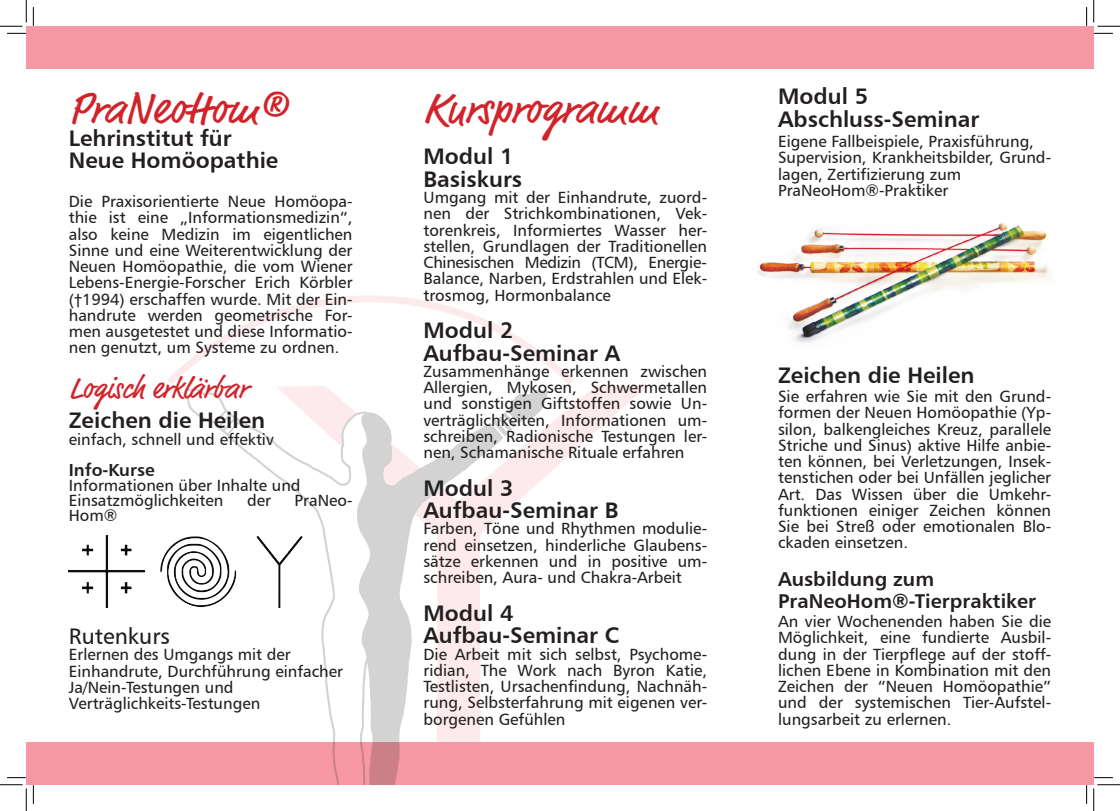
<style>
.page{position:relative;width:1120px;height:811px;background:#fff}
.page>*{position:absolute;margin:0;border:0;box-sizing:border-box;transform-origin:0 0}
.t1{font:45px "Market OT";color:#d1232a}
.t2{font:30px "Market OT";color:#d1232a}
.t3{font:22.5px "Humanist 777 BT Bold B";color:#231f20}
.t4{font:22.5px "Humanist 777 BT Roman B";color:#231f20}
.t5{font:20px "Humanist 777 BT Bold B";color:#231f20}
.t6{font:17.5px "Humanist 777 BT Bold B";color:#231f20}
.t7{font:16.25px/16.2px "Humanist 777 BT Roman B";color:#231f20;text-align:justify}
</style>
<div class="page">
<div style="left:26px;top:26px;width:1067px;height:43px;background:#f598a3"></div>
<img style="left:757px;top:222px;width:293px;height:121px">
<div style="left:26px;top:742px;width:1067px;height:43px;background:#f598a3"></div>
<svg style="left:280px;top:386px;width:367px;height:88px"></svg>
<svg style="left:200px;top:392px;width:129px;height:216px"></svg>
<svg style="left:294px;top:409px;width:59px;height:376px"></svg>
<svg style="left:168px;top:295px;width:411px;height:95px"></svg>
<svg style="left:185px;top:388px;width:57px;height:49px"></svg>
<svg style="left:353px;top:389px;width:195px;height:396px"></svg>
<svg style="left:487px;top:388px;width:61px;height:52px"></svg>
<img style="left:69px;top:536px;width:233px;height:71px">
<svg style="left:7px;top:33px;width:19px;height:1px"></svg>
<svg style="left:1093px;top:33px;width:19px;height:1px"></svg>
<svg style="left:7px;top:777px;width:19px;height:1px"></svg>
<svg style="left:1093px;top:777px;width:19px;height:1px"></svg>
<svg style="left:33px;top:7px;width:1px;height:19px"></svg>
<svg style="left:33px;top:785px;width:1px;height:19px"></svg>
<svg style="left:0;top:0;width:27px;height:27px"></svg>
<svg style="left:0;top:784px;width:27px;height:27px"></svg>
<svg style="left:1093px;top:0;width:26px;height:27px"></svg>
<svg style="left:1093px;top:784px;width:26px;height:27px"></svg>
<p class="t1" style="left:69px;top:82px;width:220px">PraNeoHom®</p>
<p class="t3" style="left:69px;top:124px;width:164px">Lehrinstitut für</p>
<p class="t3" style="left:69px;top:146px;width:211px">Neue Homöopathie</p>
<p class="t7" style="left:69px;top:193px;width:285px">Die Praxisorientierte Neue Homöopa&shy;thie ist eine „Informationsmedizin“, also keine Medizin im eigentlichen Sinne und eine Weiterentwicklung der Neuen Homöopathie, die vom Wiener Lebens-Energie-Forscher Erich Körbler (†1994) erschaffen wurde. Mit der Ein&shy;handrute werden geometrische For&shy;men ausgetestet und diese Informatio&shy;nen genutzt, um Systeme zu ordnen.</p>
<p class="t2" style="left:69px;top:371px;width:180px">Logisch erklärbar</p>
<p class="t3" style="left:69px;top:406px;width:198px">Zeichen die Heilen</p>
<p class="t7" style="left:69px;top:431px;width:206px">einfach, schnell und effektiv</p>
<p class="t6" style="left:69px;top:459px;width:87px">Info-Kurse</p>
<p class="t7" style="left:69px;top:477px;width:233px">Informationen über Inhalte und</p>
<p class="t7" style="left:69px;top:492px;width:156px">Einsatzmöglichkeiten</p>
<p class="t7" style="left:247px;top:492px;width:25px">der</p>
<p class="t7" style="left:294px;top:492px;width:59px">PraNeo-</p>
<p class="t7" style="left:69px;top:507px;width:50px">Hom®</p>
<p class="t4" style="left:69px;top:622px;width:103px">Rutenkurs</p>
<p class="t7" style="left:69px;top:646px;width:223px">Erlernen des Umgangs mit der</p>
<p class="t7" style="left:69px;top:662px;width:275px">Einhandrute, Durchführung einfacher</p>
<p class="t7" style="left:69px;top:679px;width:166px">Ja/Nein-Testungen und</p>
<p class="t7" style="left:69px;top:695px;width:193px">Verträglichkeits-Testungen</p>
<p class="t1" style="left:423px;top:82px;width:236px">Kursprogramm</p>
<p class="t3" style="left:423px;top:142px;width:91px">Modul 1</p>
<p class="t3" style="left:423px;top:165px;width:100px">Basiskurs</p>
<p class="t7" style="left:423px;top:189px;width:285px">Umgang mit der Einhandrute, zuord&shy;nen der Strichkombinationen, Vek&shy;torenkreis, Informiertes Wasser her&shy;stellen, Grundlagen der Traditionellen Chinesischen Medizin (TCM), Energie-Balance, Narben, Erdstrahlen und Elek&shy;trosmog, Hormonbalance</p>
<p class="t3" style="left:423px;top:316px;width:91px">Modul 2</p>
<p class="t3" style="left:423px;top:339px;width:198px">Aufbau-Seminar A</p>
<p class="t7" style="left:423px;top:363px;width:285px">Zusammenhänge erkennen zwischen Allergien, Mykosen, Schwermetallen und sonstigen Giftstoffen sowie Un&shy;verträglichkeiten, Informationen um&shy;schreiben, Radionische Testungen ler&shy;nen, Schamanische Rituale erfahren</p>
<p class="t3" style="left:423px;top:474px;width:91px">Modul 3</p>
<p class="t3" style="left:423px;top:496px;width:196px">Aufbau-Seminar B</p>
<p class="t7" style="left:423px;top:520px;width:285px">Farben, Töne und Rhythmen modulie&shy;rend einsetzen, hinderliche Glaubens&shy;sätze erkennen und in positive um&shy;schreiben, Aura- und Chakra-Arbeit</p>
<p class="t3" style="left:423px;top:599px;width:91px">Modul 4</p>
<p class="t3" style="left:423px;top:621px;width:197px">Aufbau-Seminar C</p>
<p class="t7" style="left:423px;top:645px;width:285px">Die Arbeit mit sich selbst, Psychome&shy;ridian, The Work nach Byron Katie, Testlisten, Ursachenfindung, Nachnäh&shy;rung, Selbsterfahrung mit eigenen ver&shy;borgenen Gefühlen</p>
<p class="t3" style="left:777px;top:82px;width:91px">Modul 5</p>
<p class="t3" style="left:777px;top:105px;width:203px">Abschluss-Seminar</p>
<p class="t7" style="left:777px;top:133px;width:257px">Eigene Fallbeispiele, Praxisführung,</p>
<p class="t7" style="left:777px;top:149px;width:274px">Supervision, Krankheitsbilder, Grund&shy;lagen, Zertifizierung zum</p>
<p class="t7" style="left:777px;top:182px;width:172px">PraNeoHom®-Praktiker</p>
<p class="t3" style="left:777px;top:361px;width:198px">Zeichen die Heilen</p>
<p class="t7" style="left:777px;top:388px;width:274px">Sie erfahren wie Sie mit den Grund&shy;formen der Neuen Homöopathie (Yp&shy;silon, balkengleiches Kreuz, parallele Striche und Sinus) aktive Hilfe anbie&shy;ten können, bei Verletzungen, Insek&shy;tenstichen oder bei Unfällen jeglicher Art. Das Wissen über die Umkehr&shy;funktionen einiger Zeichen können Sie bei Streß oder emotionalen Blo&shy;ckaden einsetzen.</p>
<p class="t5" style="left:777px;top:566px;width:157px">Ausbildung zum</p>
<p class="t5" style="left:777px;top:589px;width:259px">PraNeoHom®-Tierpraktiker</p>
<p class="t7" style="left:777px;top:613px;width:274px">An vier Wochenenden haben Sie die Möglichkeit, eine fundierte Ausbil&shy;dung in der Tierpflege auf der stoff&shy;lichen Ebene in Kombination mit den Zeichen der “Neuen Homöopathie” und der systemischen Tier-Aufstel&shy;lungsarbeit zu erlernen.</p>
</div>
